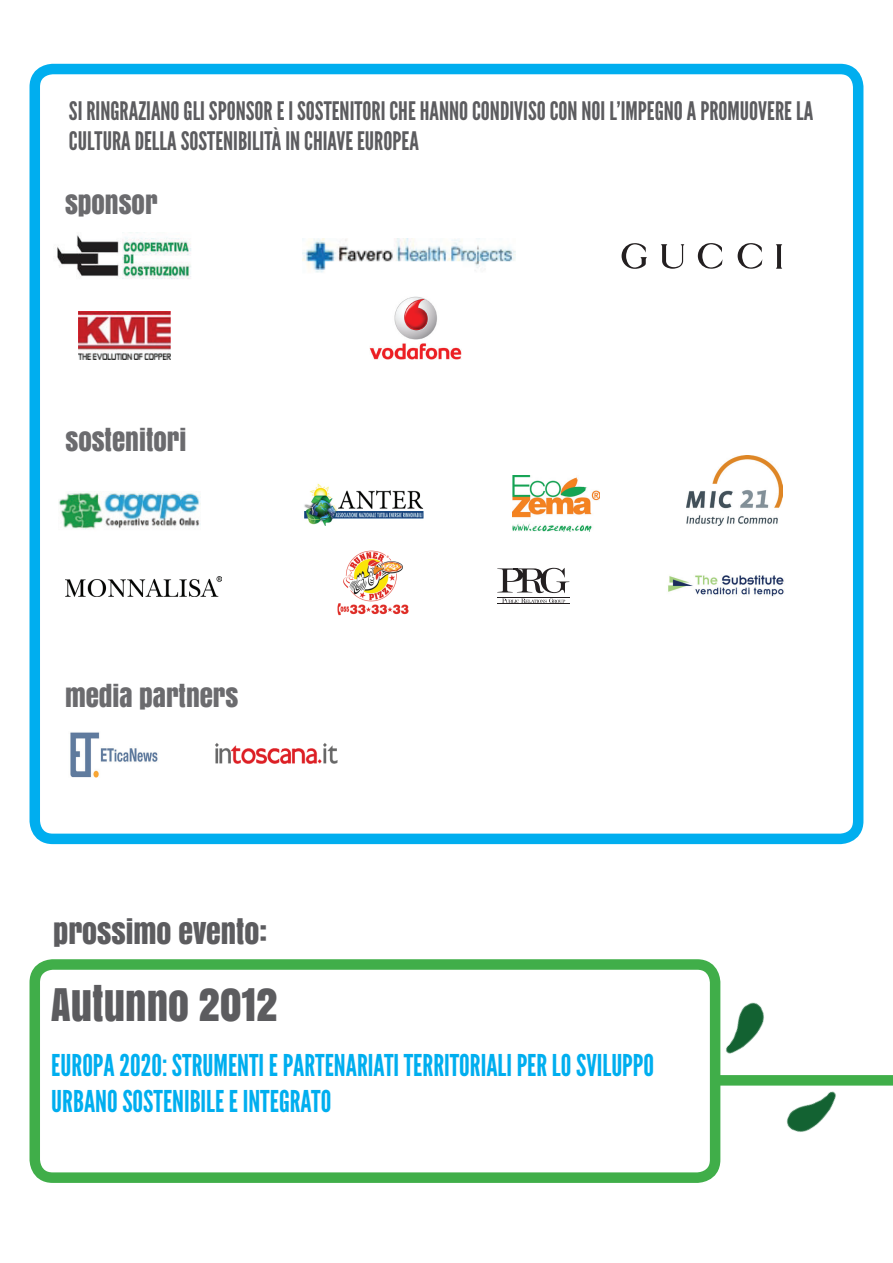
<style>
.page{position:relative;width:893px;height:1263px;background:#fff}
.page>*{position:absolute;margin:0;border:0;box-sizing:border-box;transform-origin:0 0}
.t1{font:42px "Anton";color:#5c5c5f}
.t2{font:30px/36px "League Gothic";color:#00aeef}
.t3{font:30px "Anton";color:#5c5c5f}
.t4{font:27px "Anton";color:#6b6b6e}
.t5{font:25.5px/30.6px "League Gothic";color:#5c5c5f}
</style>
<div class="page">
<div style="left:30px;top:64px;width:833px;height:780px;border:10px solid #00aeef;border-radius:18px"></div>
<img style="left:57px;top:234px;width:134px;height:45px">
<img style="left:302px;top:238px;width:213px;height:35px">
<svg style="left:622px;top:243px;width:25px;height:26px"></svg>
<svg style="left:698px;top:243px;width:25px;height:26px"></svg>
<svg style="left:738px;top:243px;width:24px;height:26px"></svg>
<svg style="left:776px;top:244px;width:6px;height:25px"></svg>
<svg style="left:661px;top:244px;width:23px;height:25px"></svg>
<img style="left:79px;top:311px;width:92px;height:49px">
<img style="left:370px;top:297px;width:91px;height:63px">
<img style="left:58px;top:492px;width:142px;height:38px">
<img style="left:304px;top:483px;width:120px;height:42px">
<img style="left:66px;top:576px;width:155px;height:20px">
<hr style="left:497px;top:604px;width:72px;height:1px;background:#231f20">
<svg style="left:497px;top:568px;width:72px;height:35px"></svg>
<img style="left:337px;top:550px;width:72px;height:66px">
<img style="left:686px;top:455px;width:96px;height:70px">
<img style="left:668px;top:575px;width:116px;height:22px">
<img style="left:513px;top:476px;width:87px;height:56px">
<img style="left:215px;top:743px;width:122px;height:21px">
<img style="left:70px;top:732px;width:88px;height:46px">
<div style="left:30px;top:959px;width:690px;height:224px;border:10px solid #40ae49;border-radius:18px"></div>
<div style="left:710px;top:1075px;width:183px;height:10px;background:#40ae49"></div>
<img style="left:709px;top:981px;width:55px;height:93px">
<img style="left:766px;top:1075px;width:94px;height:57px">
<p class="t5" style="left:69px;top:96px;width:746px">SI RINGRAZIANO GLI SPONSOR E I SOSTENITORI CHE HANNO CONDIVISO CON NOI L’IMPEGNO A PROMUOVERE LA<br>CULTURA DELLA SOSTENIBILITÀ IN CHIAVE EUROPEA</p>
<p class="t4" style="left:65px;top:182px;width:94px">SPONSOR</p>
<p class="t4" style="left:66px;top:420px;width:122px">SOSTENITORI</p>
<p class="t4" style="left:65px;top:675px;width:175px">MEDIA PARTNERS</p>
<p class="t3" style="left:53px;top:908px;width:216px">PROSSIMO EVENTO:</p>
<h1 class="t1" style="left:51px;top:971px;width:228px">AUTUNNO 2012</h1>
<p class="t2" style="left:51px;top:1048px;width:604px">EUROPA 2020: STRUMENTI E PARTENARIATI TERRITORIALI PER LO SVILUPPO<br>URBANO SOSTENIBILE E INTEGRATO</p>
</div>
